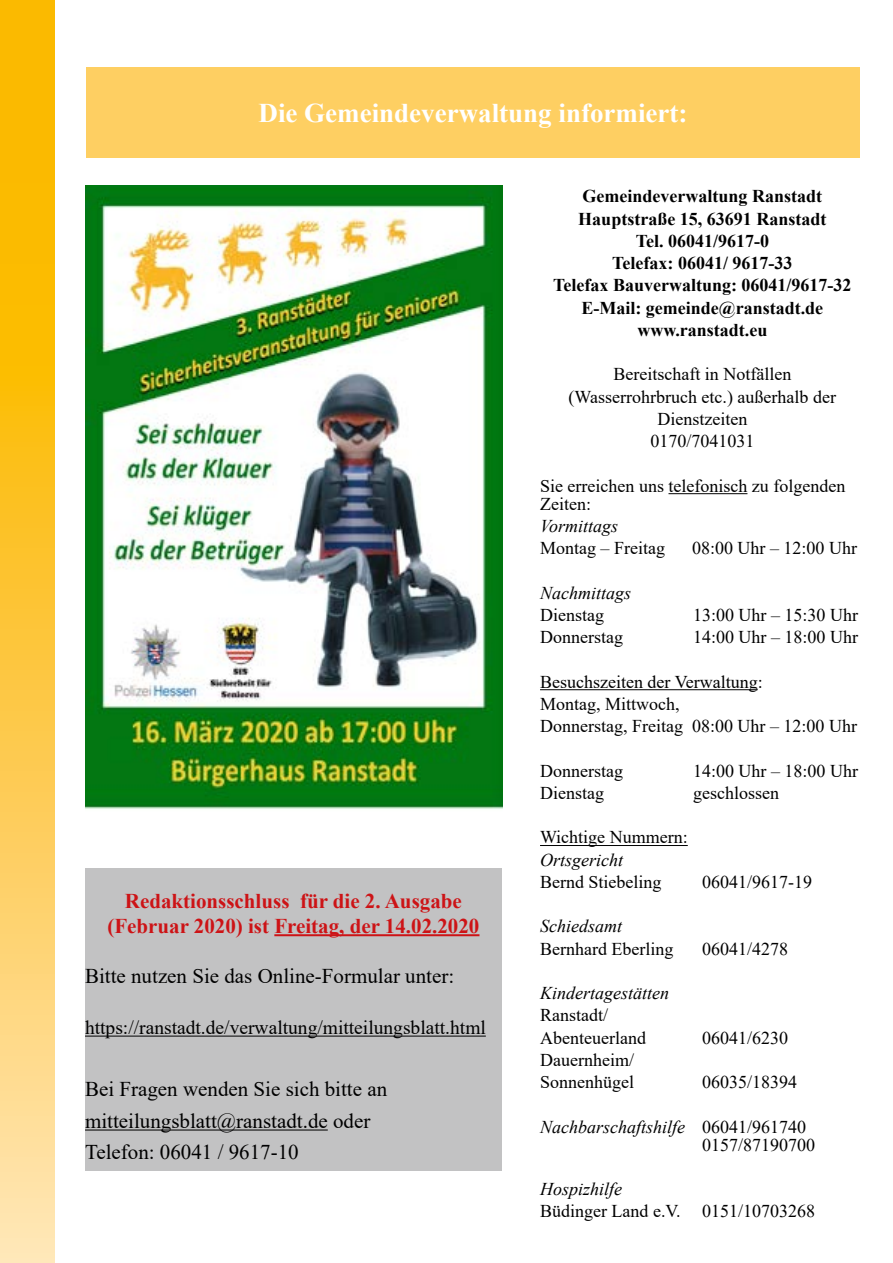
<style>
.page{position:relative;width:893px;height:1263px;background:#fff}
.page>*{position:absolute;margin:0;border:0;box-sizing:border-box;transform-origin:0 0}
.t1{font:700 27px "Times New Roman";color:#fff}
.t2{font:21px/31.2px "Times New Roman";color:#000}
.t3{font:700 21px/25.2px "Times New Roman";color:#cd1316;text-align:center}
.t4{font:19.5px "Times New Roman";color:#000}
.t5{font:18px/22.2px "Times New Roman";color:#000}
.t6{font:700 18px/22.2px "Times New Roman";color:#000;text-align:center}
.t7{font:italic 18px "Times New Roman";color:#000}
.s1{font-style:italic}
</style>
<div class="page">
<svg style="left:0;top:0;width:54px;height:1263px"></svg>
<hr style="left:668px;top:493px;width:79px;height:1px;background:#000">
<hr style="left:540px;top:689px;width:218px;height:1px;background:#000">
<hr style="left:540px;top:845px;width:148px;height:1px;background:#000">
<div style="left:85px;top:868px;width:417px;height:303px;background:#c2c2c3"></div>
<hr style="left:274px;top:934px;width:205px;height:2px;background:#cd1316">
<hr style="left:85px;top:1035px;width:401px;height:1px;background:#000">
<hr style="left:85px;top:1129px;width:243px;height:1px;background:#000">
<div style="left:86px;top:67px;width:774px;height:91px;background:#fecf62"></div>
<img style="left:85px;top:186px;width:417px;height:623px">
<h1 class="t1" style="left:259px;top:94px;width:430px">Die Gemeindeverwaltung informiert:</h1>
<p class="t3" style="left:107px;top:887px;width:374px">Redaktionsschluss für die 2. Ausgabe (Februar 2020) ist Freitag, der 14.02.2020</p>
<p class="t2" style="left:85px;top:960px;width:371px">Bitte nutzen Sie das Online-Formular unter:</p>
<p class="t4" style="left:85px;top:1014px;width:402px">https://ranstadt.de/verwaltung/mitteilungsblatt.html</p>
<p class="t2" style="left:85px;top:1073px;width:304px">Bei Fragen wenden Sie sich bitte an mitteilungsblatt@ranstadt.de oder<br>Telefon: 06041 / 9617-10</p>
<p class="t6" style="left:553px;top:185px;width:300px">Gemeindeverwaltung Ranstadt<br>Hauptstraße 15, 63691 Ranstadt<br>Tel. 06041/9617-0<br>Telefax: 06041/ 9617-33<br>Telefax Bauverwaltung: 06041/9617-32<br>E-Mail: gemeinde@ranstadt.de www.ranstadt.eu</p>
<p class="t5" style="left:569px;top:363px;width:269px;text-align:center">Bereitschaft in Notfällen (Wasserrohrbruch etc.) außerhalb der<br>Dienstzeiten<br>0170/7041031</p>
<p class="t5" style="left:540px;top:476px;width:307px;line-height:18px">Sie erreichen uns telefonisch zu folgenden<br>Zeiten:</p>
<p class="t7" style="left:540px;top:513px;width:80px">Vormittags</p>
<p class="t5" style="left:540px;top:536px;width:126px">Montag – Freitag</p>
<p class="t5" style="left:692px;top:536px;width:166px">08:00 Uhr – 12:00 Uhr</p>
<p class="t7" style="left:540px;top:580px;width:93px">Nachmittags</p>
<p class="t5" style="left:540px;top:603px;width:65px">Dienstag</p>
<p class="t5" style="left:693px;top:603px;width:166px">13:00 Uhr – 15:30 Uhr</p>
<p class="t5" style="left:540px;top:625px;width:84px">Donnerstag</p>
<p class="t5" style="left:693px;top:625px;width:166px">14:00 Uhr – 18:00 Uhr</p>
<p class="t5" style="left:540px;top:670px;width:318px">Besuchszeiten der Verwaltung:<br>Montag, Mittwoch,<br>Donnerstag, Freitag 08:00 Uhr – 12:00 Uhr</p>
<p class="t5" style="left:540px;top:759px;width:84px">Donnerstag</p>
<p class="t5" style="left:693px;top:759px;width:166px">14:00 Uhr – 18:00 Uhr</p>
<p class="t5" style="left:540px;top:781px;width:65px">Dienstag</p>
<p class="t5" style="left:693px;top:781px;width:87px">geschlossen</p>
<p class="t5" style="left:540px;top:826px;width:149px">Wichtige Nummern:</p>
<p class="t7" style="left:540px;top:847px;width:84px">Ortsgericht</p>
<p class="t5" style="left:540px;top:870px;width:123px">Bernd Stiebeling</p>
<p class="t5" style="left:702px;top:870px;width:111px">06041/9617-19</p>
<p class="t7" style="left:540px;top:914px;width:83px">Schiedsamt</p>
<p class="t5" style="left:540px;top:937px;width:135px">Bernhard Eberling</p>
<p class="t5" style="left:702px;top:937px;width:88px">06041/4278</p>
<p class="t7" style="left:540px;top:981px;width:131px">Kindertagestätten</p>
<p class="t5" style="left:540px;top:1004px;width:107px">Ranstadt/<br>Abenteuerland</p>
<p class="t5" style="left:702px;top:1026px;width:88px">06041/6230</p>
<p class="t5" style="left:540px;top:1048px;width:95px">Dauernheim/<br>Sonnenhügel</p>
<p class="t5" style="left:702px;top:1070px;width:97px">06035/18394</p>
<p class="t5" style="left:702px;top:1117px;width:115px;line-height:18px;text-indent:-162px"><span class="s1">Nachbarschaftshilfe</span> 06041/961740<br>0157/87190700</p>
<p class="t7" style="left:540px;top:1177px;width:84px">Hospizhilfe</p>
<p class="t5" style="left:540px;top:1200px;width:277px">Büdinger Land e.V. 0151/10703268</p>
</div>
